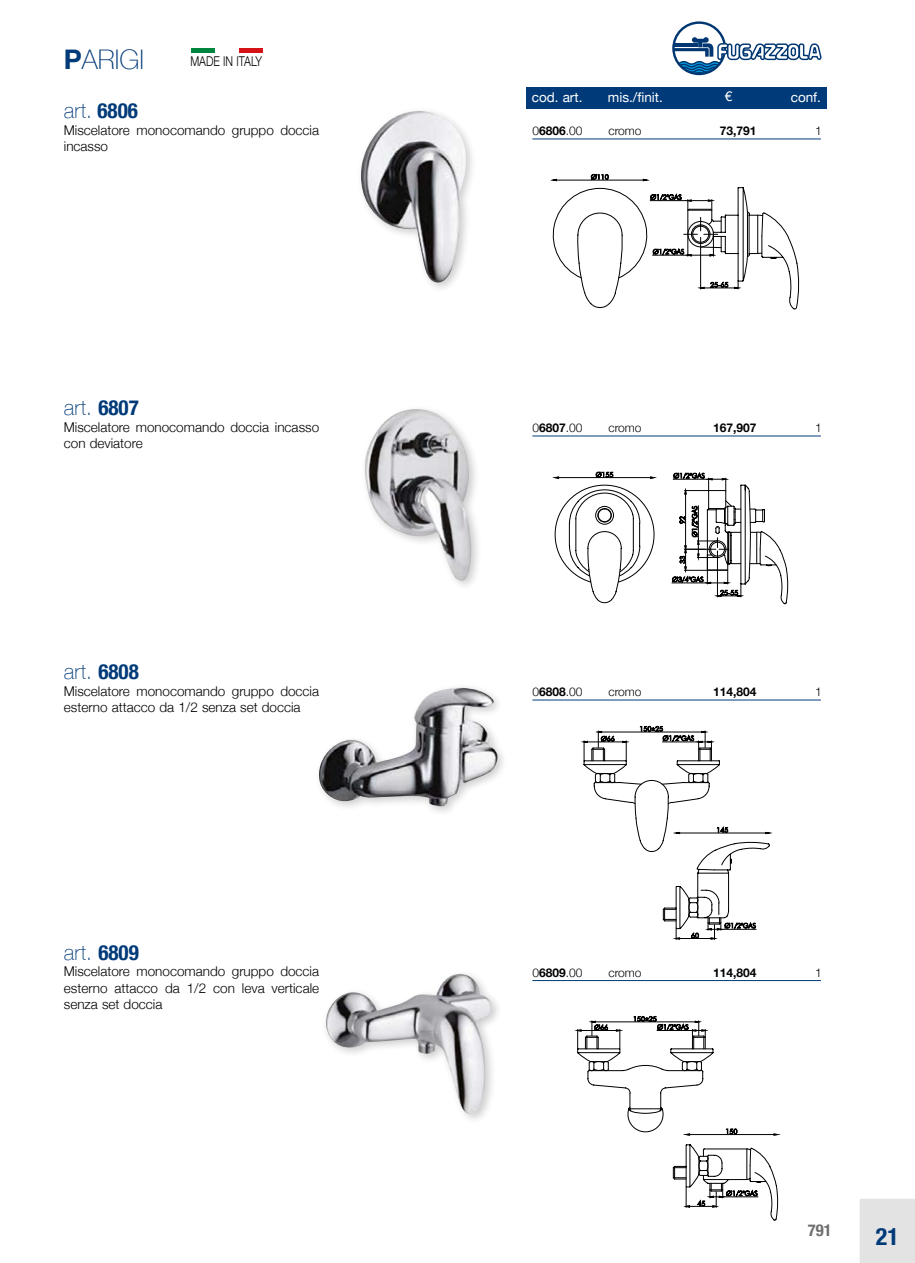
<style>
.page{position:relative;width:915px;height:1263px;background:#fff}
.page>*{position:absolute;margin:0;border:0;box-sizing:border-box;transform-origin:0 0}
.t1{font:100 27px "Helvetica Neue";color:#003a78}
.t2{font:700 condensed 24px "Helvetica Neue";color:#003a78}
.codici_articolo{font:100 21px "Helvetica Neue";letter-spacing:.015em;color:#003a78}
.t3{font:700 condensed 16.5px "Helvetica Neue";color:#706f6f}
.testo{font:300 13.5px/16.5px "Helvetica Neue";color:#000}
.t4{font:13.5px "Helvetica Neue";color:#fff}
.descriz__italiano{font:300 13.5px "Helvetica Neue";color:#000;scale:.8 1}
.tabella{font:300 12px "Helvetica Neue";color:#000}
.tabella-2{font:700 12px "Helvetica Neue";color:#000}
.t5{font:300 6.9px "Futura BT";color:#000}
.t6{font:300 5.1px "Futura BT";color:#000}
.s1{font-weight:700}
.s2{font-weight:700;font-stretch:condensed}
</style>
<div class="page">
<div style="left:526px;top:87px;width:299px;height:21px;background:#003a78"></div>
<svg style="left:672px;top:21px;width:149px;height:54px"></svg>
<hr style="left:532px;top:139px;width:288px;height:1px;background:#003a78">
<hr style="left:532px;top:436px;width:288px;height:1px;background:#003a78">
<hr style="left:532px;top:700px;width:288px;height:1px;background:#003a78">
<hr style="left:532px;top:980px;width:288px;height:1px;background:#003a78">
<div style="left:191px;top:48px;width:24px;height:5px;background:#00853e"></div>
<div style="left:239px;top:48px;width:24px;height:5px;background:#d51317"></div>
<img style="left:361px;top:111px;width:111px;height:172px">
<div style="left:359px;top:404px;width:123px;height:187px;background:#000;opacity:.2"></div>
<img style="left:362px;top:409px;width:110px;height:172px">
<img style="left:319px;top:688px;width:179px;height:119px">
<img style="left:325px;top:974px;width:166px;height:140px">
<svg style="left:550px;top:179px;width:249px;height:130px"></svg>
<svg style="left:552px;top:476px;width:236px;height:128px"></svg>
<svg style="left:581px;top:731px;width:190px;height:208px"></svg>
<svg style="left:574px;top:1021px;width:206px;height:199px"></svg>
<div style="left:859px;top:1199px;width:55px;height:64px;background:#e4e3e4"></div>
<p class="t1" style="left:64px;top:39px;width:82px"><span class="s1">P</span>ARIGI</p>
<p class="descriz__italiano" style="left:190px;top:51px;width:91px">MADE IN ITALY</p>
<p class="codici_articolo" style="left:64px;top:95px;width:76px">art. <span class="s2">6806</span></p>
<p class="testo" style="left:64px;top:121px;width:257px">Miscelatore monocomando gruppo doccia incasso</p>
<p class="codici_articolo" style="left:64px;top:392px;width:76px">art. <span class="s2">6807</span></p>
<p class="testo" style="left:64px;top:418px;width:257px">Miscelatore monocomando doccia incasso con deviatore</p>
<p class="codici_articolo" style="left:64px;top:656px;width:76px">art. <span class="s2">6808</span></p>
<p class="testo" style="left:64px;top:682px;width:257px">Miscelatore monocomando gruppo doccia esterno attacco da 1/2 senza set doccia</p>
<p class="codici_articolo" style="left:64px;top:936px;width:76px">art. <span class="s2">6809</span></p>
<p class="testo" style="left:64px;top:962px;width:257px;text-align:justify">Miscelatore monocomando gruppo doccia esterno attacco da 1/2 con leva verticale senza set doccia</p>
<p class="t4" style="left:531px;top:87px;width:52px">cod. art.</p>
<p class="t4" style="left:607px;top:87px;width:57px">mis./finit.</p>
<p class="t4" style="left:724px;top:86px;width:9px">€</p>
<p class="t4" style="left:790px;top:87px;width:32px">conf.</p>
<p class="tabella" style="left:532px;top:121px;width:52px">0<span class="s1">6806</span>.00</p>
<p class="tabella" style="left:608px;top:121px;width:35px">cromo</p>
<p class="tabella-2" style="left:719px;top:122px;width:38px">73,791</p>
<p class="tabella" style="left:814px;top:121px;width:8px">1</p>
<p class="t5" style="left:590px;top:173px;width:19px">Ø110</p>
<p class="t5" style="left:650px;top:193px;width:33px">Ø1/2"GAS</p>
<p class="t5" style="left:652px;top:247px;width:33px">Ø1/2"GAS</p>
<p class="t5" style="left:710px;top:281px;width:20px">25-65</p>
<p class="tabella" style="left:532px;top:418px;width:52px">0<span class="s1">6807</span>.00</p>
<p class="tabella" style="left:608px;top:418px;width:35px">cromo</p>
<p class="tabella-2" style="left:712px;top:419px;width:45px">167,907</p>
<p class="tabella" style="left:814px;top:418px;width:8px">1</p>
<p class="t5" style="left:595px;top:470px;width:19px">Ø155</p>
<p class="t5" style="left:673px;top:471px;width:33px">Ø1/2"GAS</p>
<p class="t5" style="left:690px;top:537px;width:33px;rotate:-90deg">Ø1/2"GAS</p>
<p class="t5" style="left:671px;top:575px;width:33px">Ø3/4"GAS</p>
<p class="t5" style="left:677px;top:524px;width:9px;rotate:-90deg">92</p>
<p class="t5" style="left:678px;top:564px;width:9px;rotate:-90deg">33</p>
<p class="t5" style="left:720px;top:588px;width:20px">25-55</p>
<p class="tabella" style="left:532px;top:682px;width:52px">0<span class="s1">6808</span>.00</p>
<p class="tabella" style="left:608px;top:682px;width:35px">cromo</p>
<p class="tabella-2" style="left:712px;top:683px;width:45px">114,804</p>
<p class="tabella" style="left:814px;top:682px;width:8px">1</p>
<p class="t5" style="left:639px;top:725px;width:25px">150 25</p>
<p class="t6" style="left:651px;top:725px;width:6px">±</p>
<p class="t5" style="left:600px;top:734px;width:15px">Ø66</p>
<p class="t5" style="left:662px;top:734px;width:33px">Ø1/2"GAS</p>
<p class="t5" style="left:716px;top:826px;width:13px">145</p>
<p class="t5" style="left:690px;top:931px;width:9px">60</p>
<p class="t5" style="left:724px;top:921px;width:33px">Ø1/2"GAS</p>
<p class="tabella" style="left:532px;top:963px;width:52px">0<span class="s1">6809</span>.00</p>
<p class="tabella" style="left:608px;top:963px;width:35px">cromo</p>
<p class="tabella-2" style="left:712px;top:963px;width:45px">114,804</p>
<p class="tabella" style="left:814px;top:963px;width:8px">1</p>
<p class="t5" style="left:633px;top:1015px;width:25px">150 25</p>
<p class="t6" style="left:644px;top:1015px;width:6px">±</p>
<p class="t5" style="left:594px;top:1023px;width:15px">Ø66</p>
<p class="t5" style="left:657px;top:1023px;width:33px">Ø1/2"GAS</p>
<p class="t5" style="left:725px;top:1127px;width:13px">150</p>
<p class="t5" style="left:697px;top:1199px;width:9px">45</p>
<p class="t5" style="left:725px;top:1189px;width:33px">Ø1/2"GAS</p>
<p class="t3" style="left:807px;top:1217px;width:25px">791</p>
<h2 class="t2" style="left:875px;top:1216px;width:25px">21</h2>
</div>
